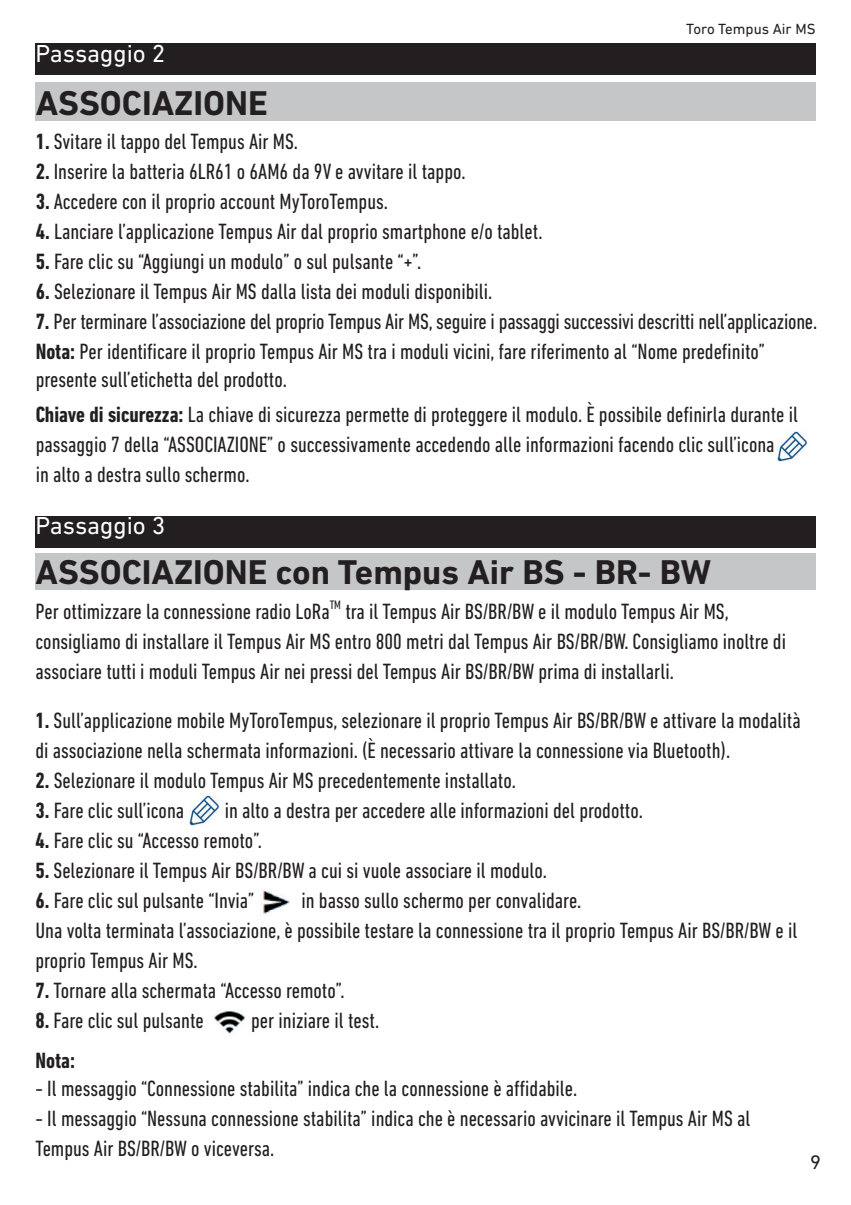
<style>
.page{position:relative;width:851px;height:1205px;background:#fff}
.page>*{position:absolute;margin:0;border:0;box-sizing:border-box;transform-origin:0 0}
.t1{font:700 35px "DIN Next LT Pro";color:#231f20}
.t2{font:25px "DIN Next LT Pro";color:#fff}
.t3{font:condensed 22.5px/30px "DIN Next LT Pro";color:#231f20}
.t4{font:700 condensed 22.5px "DIN Next LT Pro";color:#231f20}
.t5{font:20px "DIN Next LT Pro";color:#231f20}
.t6{font:15px "DIN Next LT Pro";color:#231f20}
.s1{font-weight:700}
</style>
<div class="page">
<div style="left:35px;top:516px;width:780px;height:31px;background:#231f20"></div>
<div style="left:35px;top:553px;width:780px;height:37px;background:#c5c6c8"></div>
<img style="left:190px;top:796px;width:29px;height:29px">
<img style="left:262px;top:889px;width:28px;height:25px">
<img style="left:214px;top:1011px;width:30px;height:23px">
<div style="left:35px;top:43px;width:780px;height:32px;background:#231f20"></div>
<div style="left:36px;top:82px;width:779px;height:39px;background:#c5c6c8"></div>
<img style="left:777px;top:432px;width:30px;height:29px">
<p class="t6" style="left:686px;top:20px;width:131px">Toro Tempus Air MS</p>
<p class="t2" style="left:35px;top:39px;width:131px">Passaggio 2</p>
<h1 class="t1" style="left:36px;top:82px;width:234px">ASSOCIAZIONE</h1>
<p class="t3" style="left:36px;top:127px;width:264px"><span class="s1">1.</span> Svitare il tappo del Tempus Air MS.</p>
<p class="t3" style="left:36px;top:157px;width:431px"><span class="s1">2.</span> Inserire la batteria 6LR61 o 6AM6 da 9V e avvitare il tappo.</p>
<p class="t3" style="left:36px;top:187px;width:354px"><span class="s1">3.</span> Accedere con il proprio account MyToroTempus.</p>
<p class="t3" style="left:36px;top:217px;width:508px"><span class="s1">4.</span> Lanciare l’applicazione Tempus Air dal proprio smartphone e/o tablet.</p>
<p class="t3" style="left:36px;top:247px;width:387px"><span class="s1">5.</span> Fare clic su “Aggiungi un modulo” o sul pulsante “+”.</p>
<p class="t3" style="left:36px;top:277px;width:458px"><span class="s1">6.</span> Selezionare il Tempus Air MS dalla lista dei moduli disponibili.</p>
<p class="t3" style="left:36px;top:307px;width:782px"><span class="s1">7.</span> Per terminare l’associazione del proprio Tempus Air MS, seguire i passaggi successivi descritti nell’applicazione.<br><span class="s1">Nota:</span> Per identificare il proprio Tempus Air MS tra i moduli vicini, fare riferimento al “Nome predefinito”</p>
<p class="t3" style="left:36px;top:362px;width:763px;line-height:35px">presente sull’etichetta del prodotto.<br><span class="s1">Chiave di sicurezza:</span> La chiave di sicurezza permette di proteggere il modulo. È possibile definirla durante il</p>
<p class="t3" style="left:36px;top:429px;width:740px">passaggio 7 della “ASSOCIAZIONE” o successivamente accedendo alle informazioni facendo clic sull’icona in alto a destra sullo schermo.</p>
<p class="t2" style="left:35px;top:511px;width:131px">Passaggio 3</p>
<h1 class="t1" style="left:35px;top:552px;width:677px">ASSOCIAZIONE con Tempus Air BS - BR- BW</h1>
<p class="t3" style="left:35px;top:596px;width:752px">Per ottimizzare la connessione radio LoRa<sup>TM</sup> tra il Tempus Air BS/BR/BW e il modulo Tempus Air MS, consigliamo di installare il Tempus Air MS entro 800 metri dal Tempus Air BS/BR/BW. Consigliamo inoltre di associare tutti i moduli Tempus Air nei pressi del Tempus Air BS/BR/BW prima di installarli.</p>
<p class="t3" style="left:35px;top:705px;width:766px"><span class="s1">1.</span> Sull’applicazione mobile MyToroTempus, selezionare il proprio Tempus Air BS/BR/BW e attivare la modalità di associazione nella schermata informazioni. (È necessario attivare la connessione via Bluetooth).</p>
<p class="t3" style="left:35px;top:765px;width:482px"><span class="s1">2.</span> Selezionare il modulo Tempus Air MS precedentemente installato.</p>
<p class="t3" style="left:35px;top:795px;width:150px"><span class="s1">3.</span> Fare clic sull’icona</p>
<p class="t3" style="left:225px;top:795px;width:419px">in alto a destra per accedere alle informazioni del prodotto.</p>
<p class="t3" style="left:35px;top:825px;width:228px"><span class="s1">4.</span> Fare clic su “Accesso remoto”.</p>
<p class="t3" style="left:35px;top:855px;width:513px"><span class="s1">5.</span> Selezionare il Tempus Air BS/BR/BW a cui si vuole associare il modulo.</p>
<p class="t3" style="left:35px;top:885px;width:220px"><span class="s1">6.</span> Fare clic sul pulsante “Invia”</p>
<p class="t3" style="left:35px;top:885px;width:763px;text-indent:266px">in basso sullo schermo per convalidare.<br>Una volta terminata l’associazione, è possibile testare la connessione tra il proprio Tempus Air BS/BR/BW e il proprio Tempus Air MS.</p>
<p class="t3" style="left:35px;top:975px;width:310px"><span class="s1">7.</span> Tornare alla schermata “Accesso remoto”.</p>
<p class="t3" style="left:35px;top:1005px;width:170px"><span class="s1">8.</span> Fare clic sul pulsante</p>
<p class="t3" style="left:251px;top:1005px;width:130px">per iniziare il test.</p>
<p class="t4" style="left:35px;top:1048px;width:41px">Nota:</p>
<p class="t3" style="left:35px;top:1073px;width:543px">- Il messaggio “Connessione stabilita” indica che la connessione è affidabile.</p>
<p class="t3" style="left:35px;top:1103px;width:716px">- Il messaggio “Nessuna connessione stabilita” indica che è necessario avvicinare il Tempus Air MS al<br>Tempus Air BS/BR/BW o viceversa.</p>
<p class="t5" style="left:810px;top:1151px;width:12px">9</p>
</div>
